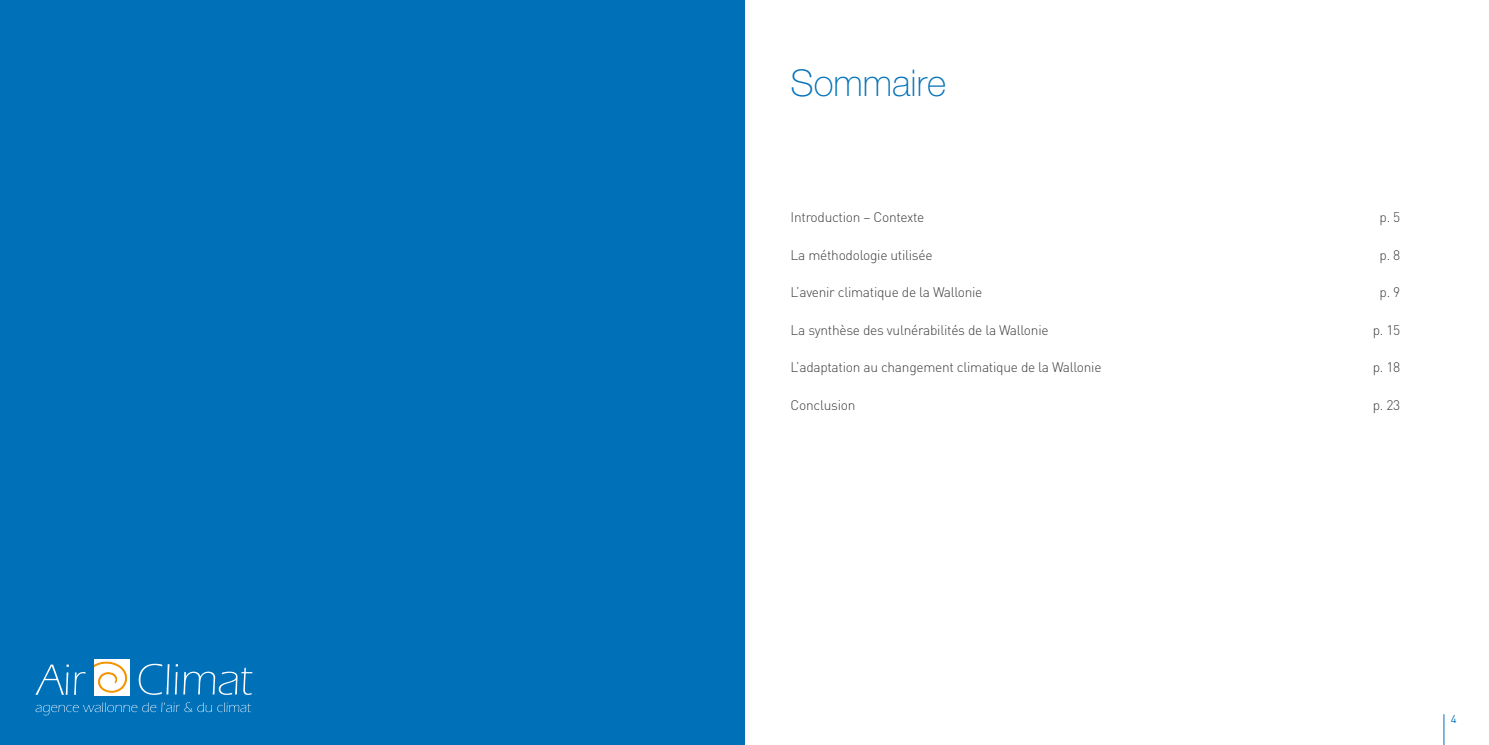
<style>
.page{position:relative;width:1489px;height:745px;background:#fff}
.page>*{position:absolute;margin:0;border:0;box-sizing:border-box;transform-origin:0 0}
.t1{font:100 36.75px "Helvetica Neue LT Std";color:#0071b9}
.t2{font:300 13.75px "DIN";letter-spacing:-.02em;color:#3e3d40}
.t3{font:11.25px "DIN";color:#0071b9}
</style>
<div class="page">
<hr style="left:1443px;top:713px;width:1px;height:31px;background:#0071b9">
<div style="left:0;top:0;width:744px;height:744px;background:#0071b9"></div>
<svg style="left:36px;top:702px;width:215px;height:12px"></svg>
<svg style="left:36px;top:664px;width:49px;height:30px"></svg>
<svg style="left:139px;top:663px;width:30px;height:31px"></svg>
<svg style="left:175px;top:664px;width:77px;height:30px"></svg>
<div style="left:94px;top:658px;width:36px;height:36px;background:#fff"></div>
<svg style="left:94px;top:661px;width:34px;height:31px"></svg>
<h1 class="t1" style="left:790px;top:62px;width:157px">Sommaire</h1>
<p class="t2" style="left:790px;top:208px;width:135px">Introduction – Contexte</p>
<p class="t2" style="left:1379px;top:208px;width:22px">p. 5</p>
<p class="t2" style="left:790px;top:246px;width:143px">La méthodologie utilisée</p>
<p class="t2" style="left:1379px;top:246px;width:22px">p. 8</p>
<p class="t2" style="left:790px;top:283px;width:193px">L’avenir climatique de la Wallonie</p>
<p class="t2" style="left:1379px;top:283px;width:22px">p. 9</p>
<p class="t2" style="left:790px;top:321px;width:259px">La synthèse des vulnérabilités de la Wallonie</p>
<p class="t2" style="left:1372px;top:321px;width:29px">p. 15</p>
<p class="t2" style="left:790px;top:358px;width:312px">L’adaptation au changement climatique de la Wallonie</p>
<p class="t2" style="left:1372px;top:358px;width:29px">p. 18</p>
<p class="t2" style="left:790px;top:396px;width:66px">Conclusion</p>
<p class="t2" style="left:1372px;top:396px;width:29px">p. 23</p>
<p class="t3" style="left:1450px;top:711px;width:7px">4</p>
</div>
